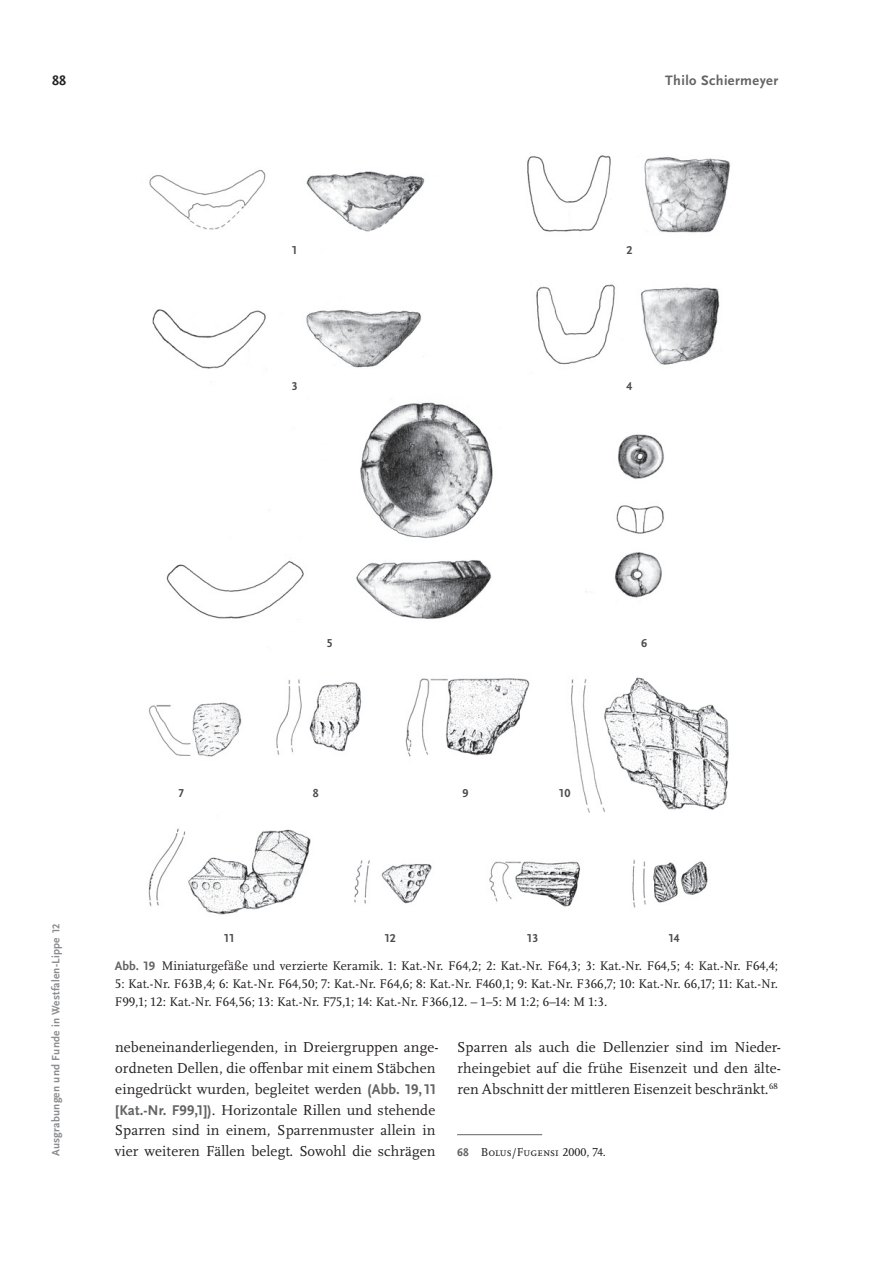
<style>
.page{position:relative;width:893px;height:1263px;background:#fff}
.page>*{position:absolute;margin:0;border:0;box-sizing:border-box;transform-origin:0 0}
.t1{font:15px/20.7px "Scala Pro 3";letter-spacing:.005em;color:#231f20}
.t2{font:14.25px "Scala Sans Pro Bold 3";letter-spacing:.03em;color:#636366}
.t3{font:14.25px "Scala Sans Pro Bold 3";color:#231f20}
.t4{font:13.05px/18.3px "Scala Pro 3";letter-spacing:.005em;color:#231f20;text-align:justify}
.t5{font:12px "Scala Pro 3";letter-spacing:-.015em;color:#231f20}
.t6{font:12px "Scala Sans Pro Bold 3";letter-spacing:.02em;color:#4b4c4d}
.t7{font:11.25px "Scala Sans Pro Bold 3";letter-spacing:.02em;color:#8a8c8f}
.s1{font-size:10.5px}
.s2{font-family:"Scala Sans Pro Bold 3";font-size:12.75px;color:#636366}
.s3{font-family:"Scala Sans Pro Bold 3";font-size:14.7px;color:#636366}
.s4{font-family:"Scala Sans Pro Bold 3";font-size:11.55px;color:#636366}
</style>
<div class="page">
<hr style="left:457px;top:1134px;width:85px;height:1px;background:#636366">
<img style="left:148px;top:155px;width:582px;height:760px">
<p class="t3" style="left:52px;top:72px;width:16px">88</p>
<p class="t2" style="left:665px;top:72px;width:114px">Thilo Schiermeyer</p>
<p class="t6" style="left:292px;top:243px;width:6px">1</p>
<p class="t6" style="left:292px;top:379px;width:7px">3</p>
<p class="t6" style="left:626px;top:243px;width:7px">2</p>
<p class="t6" style="left:626px;top:379px;width:7px">4</p>
<p class="t6" style="left:327px;top:636px;width:7px">5</p>
<p class="t6" style="left:641px;top:636px;width:7px">6</p>
<p class="t7" style="left:50px;top:1156px;width:234px;rotate:-90deg">Ausgrabungen und Funde in Westfalen-Lippe <span class="s1">12</span></p>
<p class="t6" style="left:179px;top:786px;width:7px">7</p>
<p class="t6" style="left:313px;top:786px;width:7px">8</p>
<p class="t6" style="left:462px;top:786px;width:7px">9</p>
<p class="t6" style="left:559px;top:786px;width:13px">10</p>
<p class="t6" style="left:224px;top:931px;width:11px">11</p>
<p class="t6" style="left:385px;top:931px;width:13px">12</p>
<p class="t6" style="left:527px;top:931px;width:13px">13</p>
<p class="t6" style="left:669px;top:931px;width:12px">14</p>
<p class="t4" style="left:115px;top:956px;width:665px"><span class="s2">Abb. 19</span> Miniaturgefäße und verzierte Keramik. 1: Kat.-Nr. F64,2; 2: Kat.-Nr. F64,3; 3: Kat.-Nr. F64,5; 4: Kat.-Nr. F64,4; 5: Kat.-Nr. F63B,4; 6: Kat.-Nr. F64,50; 7: Kat.-Nr. F64,6; 8: Kat.-Nr. F460,1; 9: Kat.-Nr. F366,7; 10: Kat.-Nr. 66,17; 11: Kat.-Nr.<br>F99,1; 12: Kat.-Nr. F64,56; 13: Kat.-Nr. F75,1; 14: Kat.-Nr. F366,12. – 1–5: M 1:2; 6–14: M 1:3.</p>
<p class="t1" style="left:115px;top:1037px;width:325px">nebeneinanderliegenden, in Dreiergruppen ange&shy;ordneten Dellen, die offenbar mit einem Stäbchen eingedrückt wurden, begleitet werden <span class="s3">(Abb. 19, 11 [Kat.-Nr. F99,1])</span>. Horizontale Rillen und stehende Sparren sind in einem, Sparrenmuster allein in vier weiteren Fällen belegt. Sowohl die schrägen</p>
<p class="t1" style="left:457px;top:1037px;width:325px;text-align:justify">Sparren als auch die Dellenzier sind im Nieder&shy;rheingebiet auf die frühe Eisenzeit und den älte&shy;ren Abschnitt der mittleren Eisenzeit beschränkt.<sup>68</sup></p>
<p class="t5" style="left:457px;top:1145px;width:150px"><span class="s4">68</span> Bolus/Fugensi 2000, 74.</p>
</div>
